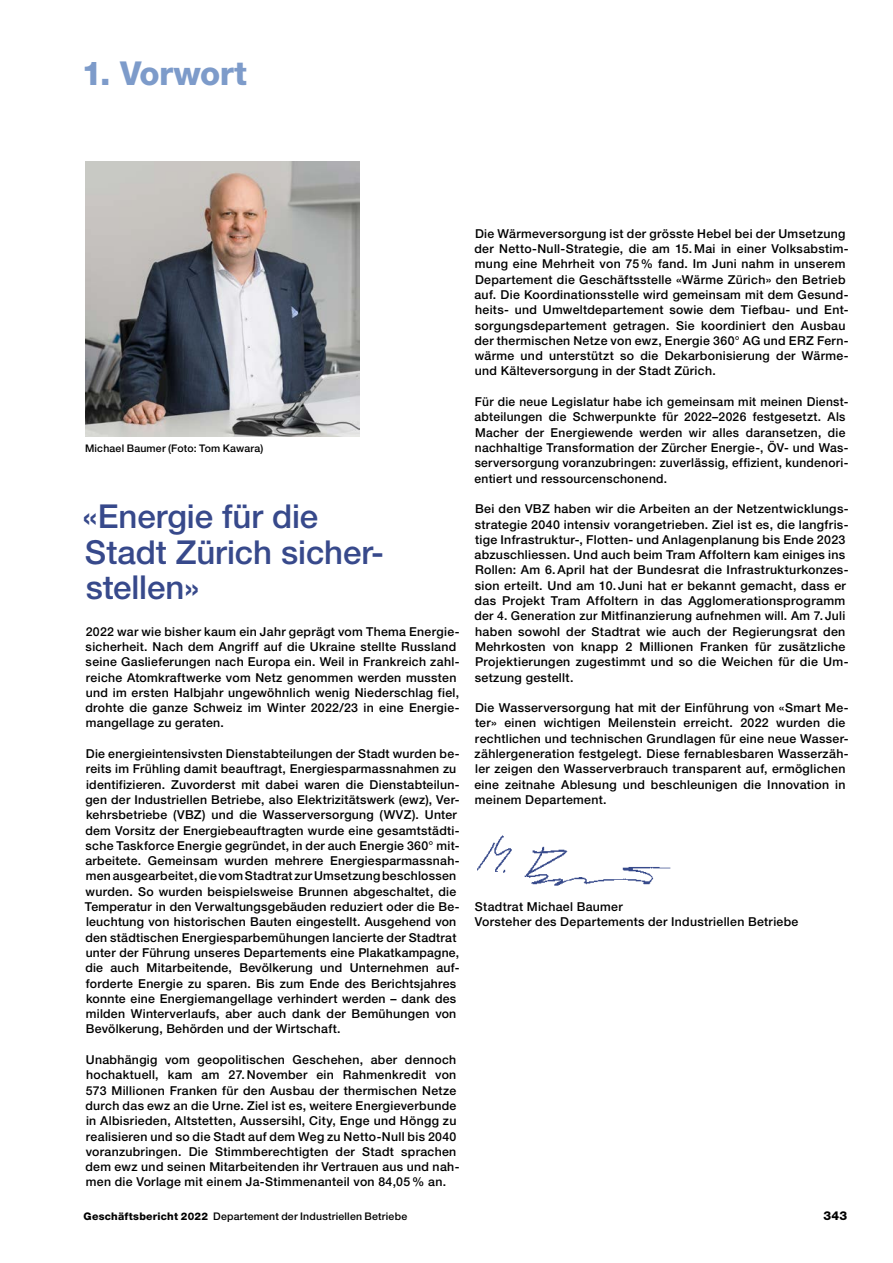
<style>
.page{position:relative;width:893px;height:1263px;background:#fff}
.page>*{position:absolute;margin:0;border:0;box-sizing:border-box;transform-origin:0 0}
._03_Lead_Medium_22pt{font:500 33px/35.2px "Helvetica Neue LT Pro";letter-spacing:-.005em;color:#37498b}
._01_Titel_Heavy_22pt{font:800 33px "Helvetica Neue LT Pro";letter-spacing:-.02em;color:#7d9bca}
._05_Text_Medium_8_2p{font:500 12.3px/15.3px "Helvetica Neue LT Pro";letter-spacing:.025em;color:#000}
.t1{font:800 12.3px "Helvetica Neue LT Pro";color:#000}
.t2{font:500 10.5px "Helvetica Neue LT Pro";letter-spacing:.02em;color:#000}
.s1{font-weight:800}
</style>
<div class="page">
<img style="left:85px;top:162px;width:275px;height:274px">
<img style="left:477px;top:835px;width:194px;height:51px">
<p class="_01_Titel_Heavy_22pt" style="left:82px;top:53px;width:167px">1. Vorwort</p>
<p class="t2" style="left:85px;top:442px;width:180px">Michael Baumer (Foto: Tom Kawara)</p>
<p class="_03_Lead_Medium_22pt" style="left:83px;top:499px;width:303px">«Energie für die<br>Stadt Zürich sicher&shy;stellen»</p>
<p class="_05_Text_Medium_8_2p" style="left:85px;top:623px;width:376px">2022 war wie bisher kaum ein Jahr geprägt vom Thema Energie&shy;sicherheit. Nach dem Angriff auf die Ukraine stellte Russland seine Gaslieferungen nach Europa ein. Weil in Frankreich zahl&shy;reiche Atomkraftwerke vom Netz genommen werden mussten und im ersten Halbjahr ungewöhnlich wenig Niederschlag fiel, drohte die ganze Schweiz im Winter 2022/23 in eine Energie&shy;mangellage zu geraten.</p>
<p class="_05_Text_Medium_8_2p" style="left:85px;top:746px;width:376px">Die energieintensivsten Dienstabteilungen der Stadt wurden be&shy;reits im Frühling damit beauftragt, Energiesparmassnahmen zu identifizieren. Zuvorderst mit dabei waren die Dienstabteilun&shy;gen der Industriellen Betriebe, also Elektrizitätswerk (ewz), Ver&shy;kehrsbetriebe (VBZ) und die Wasserversorgung (WVZ). Unter dem Vorsitz der Energiebeauftragten wurde eine gesamtstädti&shy;sche Taskforce Energie gegründet, in der auch Energie 360° mit&shy;arbeitete. Gemeinsam wurden mehrere Energiesparmassnah&shy;men ausgearbeitet, die vom Stadtrat zur Umsetzung beschlossen wurden. So wurden beispielsweise Brunnen abgeschaltet, die Temperatur in den Verwaltungsgebäuden reduziert oder die Be&shy;leuchtung von historischen Bauten eingestellt. Ausgehend von den städtischen Energiesparbemühungen lancierte der Stadtrat unter der Führung unseres Departements eine Plakatkampagne, die auch Mitarbeitende, Bevölkerung und Unternehmen auf&shy;forderte Energie zu sparen. Bis zum Ende des Berichtsjahres konnte eine Energiemangellage verhindert werden – dank des milden Winterverlaufs, aber auch dank der Bemühungen von Bevölkerung, Behörden und der Wirtschaft.</p>
<p class="_05_Text_Medium_8_2p" style="left:85px;top:1052px;width:376px">Unabhängig vom geopolitischen Geschehen, aber dennoch hochaktuell, kam am 27. November ein Rahmenkredit von 573 Millionen Franken für den Ausbau der thermischen Netze durch das ewz an die Urne. Ziel ist es, weitere Energieverbunde in Albisrieden, Altstetten, Aussersihl, City, Enge und Höngg zu realisieren und so die Stadt auf dem Weg zu Netto-Null bis 2040 voranzubringen. Die Stimmberechtigten der Stadt sprachen dem ewz und seinen Mitarbeitenden ihr Vertrauen aus und nah&shy;men die Vorlage mit einem Ja-Stimmenanteil von 84,05% an.</p>
<p class="_05_Text_Medium_8_2p" style="left:474px;top:226px;width:376px">Die Wärmeversorgung ist der grösste Hebel bei der Umsetzung der Netto-Null-Strategie, die am 15.Mai in einer Volksabstim&shy;mung eine Mehrheit von 75% fand. Im Juni nahm in unserem Departement die Geschäftsstelle «Wärme Zürich» den Betrieb auf. Die Koordinationsstelle wird gemeinsam mit dem Gesund&shy;heits- und Umweltdepartement sowie dem Tiefbau- und Ent&shy;sorgungsdepartement getragen. Sie koordiniert den Ausbau der thermischen Netze von ewz, Energie 360° AG und ERZ Fern&shy;wärme und unterstützt so die Dekarbonisierung der Wärme&shy;und Kälteversorgung in der Stadt Zürich.</p>
<p class="_05_Text_Medium_8_2p" style="left:474px;top:394px;width:376px">Für die neue Legislatur habe ich gemeinsam mit meinen Dienst&shy;abteilungen die Schwerpunkte für 2022–2026 festgesetzt. Als Macher der Energiewende werden wir alles daransetzen, die nachhaltige Transformation der Zürcher Energie-, ÖV- und Was&shy;serversorgung voranzubringen: zuverlässig, effizient, kundenori&shy;entiert und ressourcenschonend.</p>
<p class="_05_Text_Medium_8_2p" style="left:474px;top:501px;width:376px">Bei den VBZ haben wir die Arbeiten an der Netzentwicklungs&shy;strategie 2040 intensiv vorangetrieben. Ziel ist es, die langfris&shy;tige Infrastruktur-, Flotten- und Anlagenplanung bis Ende 2023 abzuschliessen. Und auch beim Tram Affoltern kam einiges ins Rollen: Am 6.April hat der Bundesrat die Infrastrukturkonzes&shy;sion erteilt. Und am 10. Juni hat er bekannt gemacht, dass er das Projekt Tram Affoltern in das Agglomerationsprogramm der 4. Generation zur Mitfinanzierung aufnehmen will. Am 7. Juli haben sowohl der Stadtrat wie auch der Regierungsrat den Mehrkosten von knapp 2 Millionen Franken für zusätzliche Projektierungen zugestimmt und so die Weichen für die Um&shy;setzung gestellt.</p>
<p class="_05_Text_Medium_8_2p" style="left:474px;top:700px;width:376px">Die Wasserversorgung hat mit der Einführung von «Smart Me&shy;ter» einen wichtigen Meilenstein erreicht. 2022 wurden die rechtlichen und technischen Grundlagen für eine neue Wasser&shy;zählergeneration festgelegt. Diese fernablesbaren Wasserzäh&shy;ler zeigen den Wasserverbrauch transparent auf, ermöglichen eine zeitnahe Ablesung und beschleunigen die Innovation in meinem Departement.</p>
<p class="_05_Text_Medium_8_2p" style="left:475px;top:899px;width:149px">Stadtrat Michael Baumer</p>
<p class="_05_Text_Medium_8_2p" style="left:475px;top:914px;width:325px">Vorsteher des Departements der Industriellen Betriebe</p>
<p class="t2" style="left:84px;top:1210px;width:325px"><span class="s1">Geschäftsbericht 2022</span> Departement der Industriellen Betriebe</p>
<p class="t1" style="left:823px;top:1209px;width:25px">343</p>
</div>
